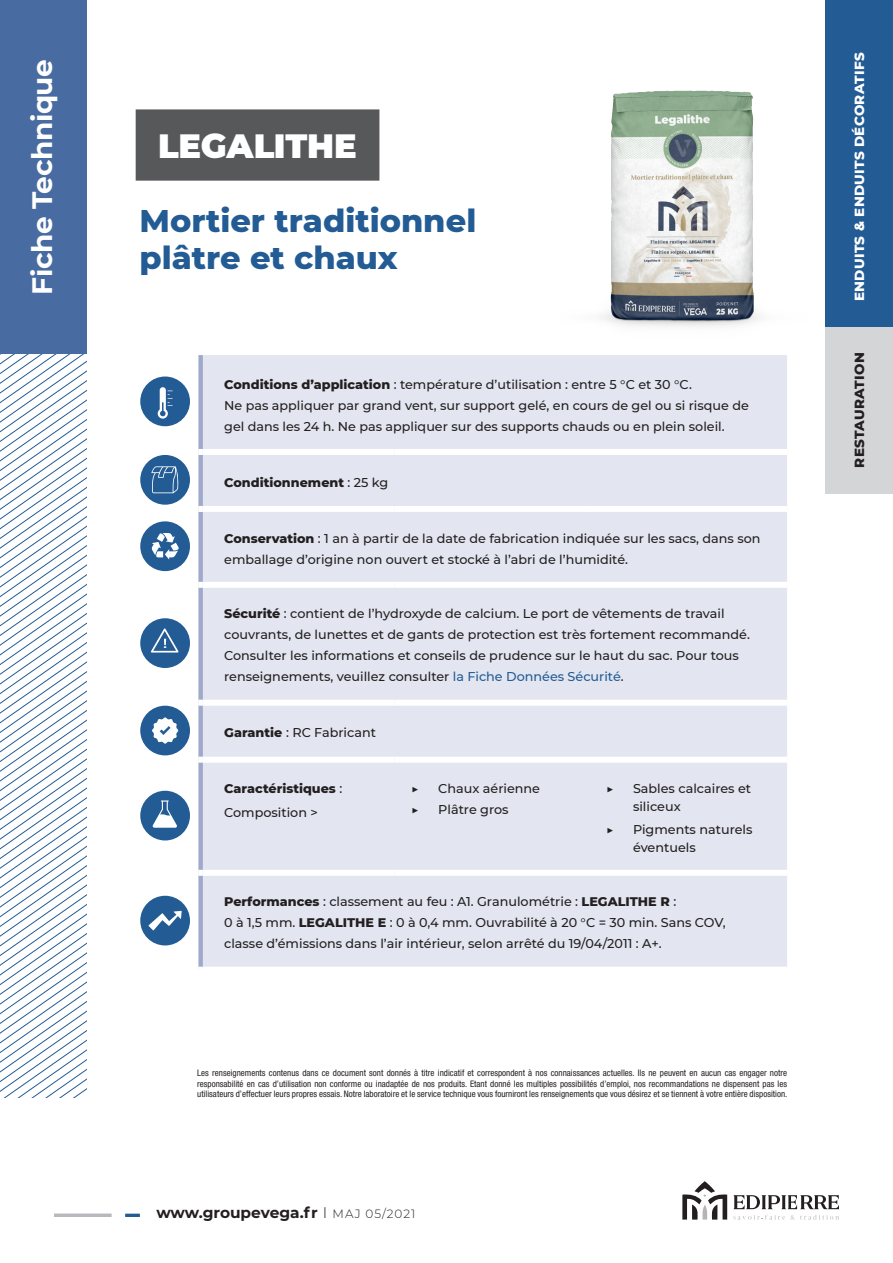
<style>
.page{position:relative;width:893px;height:1263px;background:#fff}
.page>*{position:absolute;margin:0;border:0;box-sizing:border-box;transform-origin:0 0}
.t1{font:900 33.6px "Montserrat";letter-spacing:-.01em;color:#fff}
.t2{font:800 31.95px/37.7px "Montserrat";color:#235c95}
.t3{font:700 28.05px "Montserrat";letter-spacing:-.015em;color:#fff}
.t4{font:700 15.45px "Montserrat";color:#231f20}
.t5{font:800 13.5px "Montserrat";letter-spacing:.02em;color:#fff}
.t6{font:800 13.5px "Montserrat";letter-spacing:.02em;color:#231f20}
.t7{font:500 12.75px/21px "Montserrat";color:#231f20}
.t8{font:800 12.75px/24px "Montserrat";color:#231f20}
.t9{font:700 12.75px "Montserrat";color:#231f20}
.t10{font:condensed 9px/10.5px "Helvetica Neue";color:#231f20;text-align:justify}
.s1{font-weight:800}
.s2{font-weight:500}
.s3{color:#235c95}
.s4{font-weight:300}
.s5{font-weight:300;font-size:12px}
</style>
<div class="page">
<hr style="left:54px;top:1214px;width:57px;height:3px;background:#b8b9bc">
<hr style="left:125px;top:1214px;width:15px;height:3px;background:#235c95">
<svg style="left:0;top:580px;width:87px;height:517px"></svg>
<div style="left:203px;top:355px;width:584px;height:612px;background:#e3e6f0"></div>
<div style="left:203px;top:449px;width:191px;height:6px;background:#fff"></div>
<div style="left:394px;top:449px;width:195px;height:6px;background:#fff"></div>
<div style="left:589px;top:449px;width:198px;height:6px;background:#fff"></div>
<div style="left:203px;top:506px;width:191px;height:6px;background:#fff"></div>
<div style="left:394px;top:506px;width:195px;height:6px;background:#fff"></div>
<div style="left:589px;top:506px;width:198px;height:6px;background:#fff"></div>
<div style="left:203px;top:582px;width:191px;height:6px;background:#fff"></div>
<div style="left:394px;top:582px;width:195px;height:6px;background:#fff"></div>
<div style="left:589px;top:582px;width:198px;height:6px;background:#fff"></div>
<div style="left:203px;top:700px;width:191px;height:6px;background:#fff"></div>
<div style="left:394px;top:700px;width:195px;height:6px;background:#fff"></div>
<div style="left:589px;top:700px;width:198px;height:6px;background:#fff"></div>
<div style="left:203px;top:757px;width:191px;height:6px;background:#fff"></div>
<div style="left:394px;top:757px;width:195px;height:6px;background:#fff"></div>
<div style="left:589px;top:757px;width:198px;height:6px;background:#fff"></div>
<div style="left:203px;top:870px;width:191px;height:6px;background:#fff"></div>
<div style="left:394px;top:870px;width:195px;height:6px;background:#fff"></div>
<div style="left:589px;top:870px;width:198px;height:6px;background:#fff"></div>
<svg style="left:198px;top:355px;width:5px;height:614px;background:#aeb7d2"></svg>
<div style="left:140px;top:376px;width:50px;height:50px;background:#235c95;border-radius:50%"></div>
<svg style="left:158px;top:387px;width:15px;height:32px"></svg>
<svg style="left:140px;top:455px;width:50px;height:50px"></svg>
<svg style="left:143px;top:459px;width:44px;height:42px;background:#4373a4"></svg>
<div style="left:140px;top:521px;width:50px;height:50px;background:#235c95;border-radius:50%"></div>
<svg style="left:151px;top:533px;width:28px;height:26px"></svg>
<div style="left:140px;top:618px;width:50px;height:50px;background:#235c95;border-radius:50%"></div>
<svg style="left:151px;top:628px;width:27px;height:24px"></svg>
<div style="left:140px;top:706px;width:50px;height:49px;background:#235c95;border-radius:50%"></div>
<svg style="left:152px;top:717px;width:26px;height:27px"></svg>
<div style="left:140px;top:791px;width:50px;height:49px;background:#235c95;border-radius:50%"></div>
<svg style="left:153px;top:800px;width:24px;height:28px"></svg>
<div style="left:140px;top:896px;width:50px;height:49px;background:#235c95;border-radius:50%"></div>
<svg style="left:149px;top:911px;width:33px;height:19px"></svg>
<div style="left:0;top:0;width:87px;height:354px;background:#486ca1"></div>
<svg style="left:733px;top:1215px;width:106px;height:4px"></svg>
<svg style="left:733px;top:1195px;width:106px;height:14px"></svg>
<svg style="left:682px;top:1181px;width:45px;height:38px"></svg>
<div style="left:825px;top:196px;width:68px;height:297px;background:#d4d5d7"></div>
<div style="left:825px;top:0;width:68px;height:327px;background:#235c95"></div>
<img style="left:601px;top:90px;width:159px;height:237px">
<div style="left:136px;top:109px;width:243px;height:72px;background:#57585a"></div>
<h3 class="t3" style="left:22px;top:295px;width:237px;rotate:-90deg">Fiche Technique</h3>
<p class="t5" style="left:849px;top:301px;width:250px;rotate:-90deg">ENDUITS &amp; ENDUITS DÉCORATIFS</p>
<h1 class="t1" style="left:158px;top:121px;width:200px">LEGALITHE</h1>
<h2 class="t2" style="left:140px;top:200px;width:338px">Mortier traditionnel plâtre et chaux</h2>
<p class="t7" style="left:224px;top:373px;width:526px"><span class="s1">Conditions d’application</span> : température d’utilisation : entre 5 °C et 30 °C.<br>Ne pas appliquer par grand vent, sur support gelé, en cours de gel ou si risque de gel dans les 24 h. Ne pas appliquer sur des supports chauds ou en plein soleil.</p>
<p class="t8" style="left:224px;top:469px;width:166px">Conditionnement <span class="s2">: 25 kg</span></p>
<p class="t7" style="left:224px;top:527px;width:538px"><span class="s1">Conservation</span> : 1 an à partir de la date de fabrication indiquée sur les sacs, dans son emballage d’origine non ouvert et stocké à l’abri de l’humidité.</p>
<p class="t7" style="left:224px;top:603px;width:527px"><span class="s1">Sécurité</span> : contient de l’hydroxyde de calcium. Le port de vêtements de travail couvrants, de lunettes et de gants de protection est très fortement recommandé.<br>Consulter les informations et conseils de prudence sur le haut du sac. Pour tous renseignements, veuillez consulter <span class="s3">la Fiche Données Sécurité</span>.</p>
<p class="t7" style="left:224px;top:722px;width:153px"><span class="s1">Garantie</span> : RC Fabricant</p>
<p class="t8" style="left:224px;top:776px;width:120px">Caractéristiques <span class="s2">:<br>Composition &gt;</span></p>
<p class="t9" style="left:411px;top:779px;width:9px">▶</p>
<p class="t7" style="left:438px;top:778px;width:103px">Chaux aérienne</p>
<p class="t9" style="left:411px;top:800px;width:9px">▶</p>
<p class="t7" style="left:438px;top:799px;width:72px">Plâtre gros</p>
<p class="t9" style="left:606px;top:779px;width:9px">▶</p>
<p class="t7" style="left:633px;top:779px;width:120px;line-height:18px">Sables calcaires et siliceux</p>
<p class="t9" style="left:606px;top:820px;width:9px">▶</p>
<p class="t7" style="left:633px;top:819px;width:121px;line-height:18px">Pigments naturels éventuels</p>
<p class="t7" style="left:224px;top:891px;width:503px"><span class="s1">Performances</span> : classement au feu : A1. Granulométrie : <span class="s1">LEGALITHE R</span> :<br>0 à 1,5 mm. <span class="s1">LEGALITHE E</span> : 0 à 0,4 mm. Ouvrabilité à 20 °C = 30 min. Sans COV, classe d’émissions dans l’air intérieur, selon arrêté du 19/04/2011 : A+.</p>
<p class="t10" style="left:197px;top:1068px;width:592px">Les renseignements contenus dans ce document sont donnés à titre indicatif et correspondent à nos connaissances actuelles. Ils ne peuvent en aucun cas engager notre responsabilité en cas d’utilisation non conforme ou inadaptée de nos produits. Etant donné les multiples possibilités d’emploi, nos recommandations ne dispensent pas les utilisateurs d’effectuer leurs propres essais. Notre laboratoire et le service technique vous fourniront les renseignements que vous désirez et se tiennent à votre entière disposition.</p>
<p class="t4" style="left:156px;top:1202px;width:260px">www.groupevega.fr <span class="s4">I</span> <span class="s5">MAJ 05/2021</span></p>
<p class="t6" style="left:849px;top:468px;width:117px;rotate:-90deg">RESTAURATION</p>
</div>
